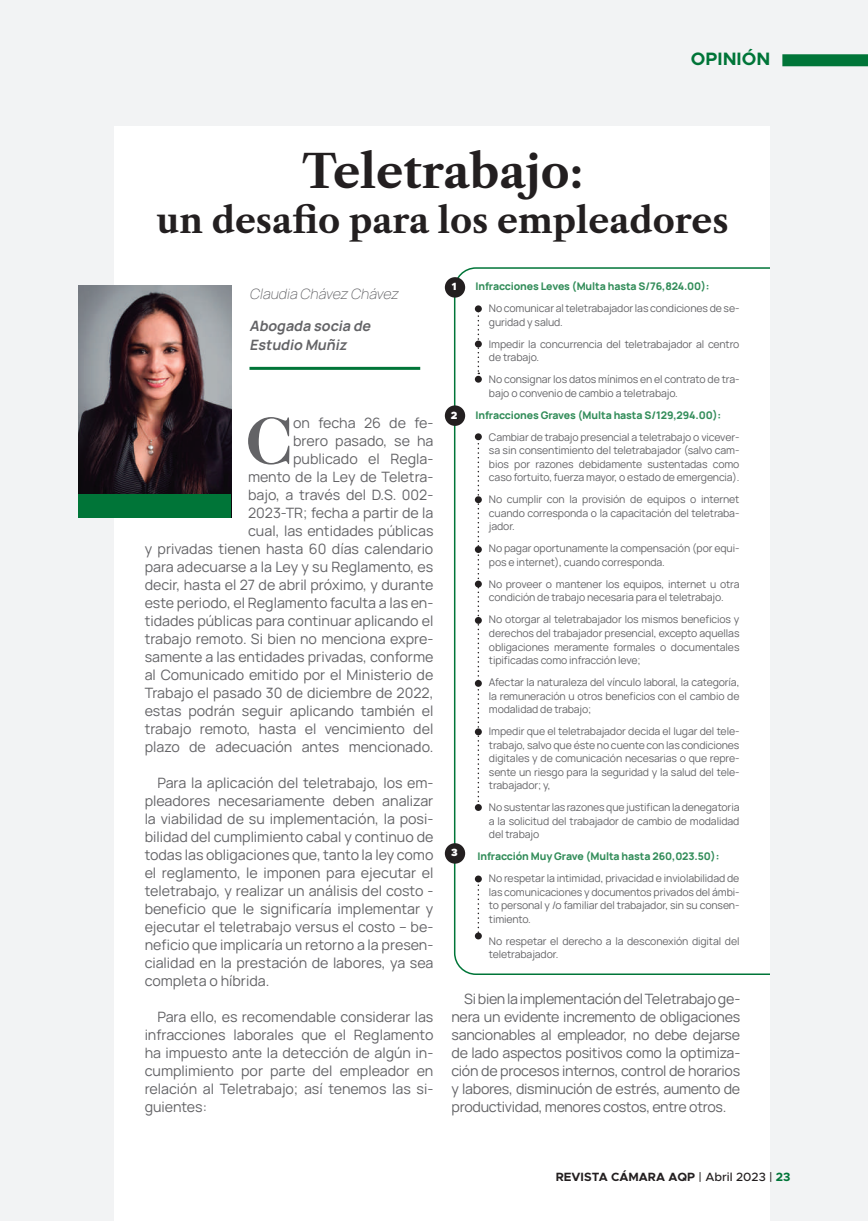
<style>
.page{position:relative;width:868px;height:1221px;background:#fff}
.page>*{position:absolute;margin:0;border:0;box-sizing:border-box;transform-origin:0 0}
.t1{font:700 67.65px "Caslon 224 IT Cby BT";color:#636366}
.t2{font:700 45px "Libre Caslon Text";color:#231f20}
.t3{font:700 34.5px "Libre Caslon Text";color:#231f20}
.t4{font:700 18px "Metropolis";color:#007538}
.t5{font:14.25px/18px "Manrope";color:#636366;text-align:justify}
.t6{font:italic 700 14.25px/19.5px "Manrope";color:#636366}
.t7{font:italic 200 14.25px "Manrope";color:#636366}
.t8{font:700 12px "Metropolis";color:#231f20}
.t9{font:10.5px/13.5px "Manrope";letter-spacing:-.01em;color:#636366;text-align:justify}
.t10{font:800 10.5px "Manrope";letter-spacing:-.01em;color:#338d5a}
.t11{font:900 10.5px "Metropolis";color:#fff}
.s1{font-family:"Manrope";font-weight:800;color:#338d5a}
.s2{font-weight:500}
.s3{color:#007538}
</style>
<div class="page">
<div style="left:0;top:0;width:867px;height:1220px;background:#f2f3f4"></div>
<div style="left:115px;top:127px;width:655px;height:1093px;background:#fff"></div>
<svg style="left:454px;top:267px;width:316px;height:707px"></svg>
<hr style="left:249px;top:367px;width:171px;height:3px;background:#007538">
<svg style="left:477px;top:312px;width:2px;height:62px"></svg>
<svg style="left:477px;top:882px;width:2px;height:50px"></svg>
<svg style="left:477px;top:440px;width:2px;height:364px"></svg>
<div style="left:475px;top:305px;width:7px;height:7px;background:#231f20;border-radius:50%"></div>
<div style="left:475px;top:376px;width:7px;height:6px;background:#231f20;border-radius:50%"></div>
<div style="left:475px;top:340px;width:7px;height:7px;background:#231f20;border-radius:50%"></div>
<div style="left:475px;top:433px;width:7px;height:7px;background:#231f20;border-radius:50%"></div>
<div style="left:475px;top:496px;width:7px;height:7px;background:#231f20;border-radius:50%"></div>
<div style="left:475px;top:546px;width:7px;height:7px;background:#231f20;border-radius:50%"></div>
<div style="left:475px;top:580px;width:7px;height:7px;background:#231f20;border-radius:50%"></div>
<div style="left:475px;top:617px;width:7px;height:7px;background:#231f20;border-radius:50%"></div>
<div style="left:475px;top:680px;width:7px;height:6px;background:#231f20;border-radius:50%"></div>
<div style="left:475px;top:728px;width:7px;height:7px;background:#231f20;border-radius:50%"></div>
<div style="left:475px;top:804px;width:7px;height:6px;background:#231f20;border-radius:50%"></div>
<div style="left:475px;top:875px;width:7px;height:7px;background:#231f20;border-radius:50%"></div>
<div style="left:475px;top:932px;width:7px;height:7px;background:#231f20;border-radius:50%"></div>
<img style="left:78px;top:285px;width:153px;height:209px">
<div style="left:78px;top:494px;width:153px;height:23px;background:#007538"></div>
<div style="left:445px;top:277px;width:20px;height:20px;background:#231f20;border-radius:50%"></div>
<div style="left:445px;top:405px;width:20px;height:21px;background:#231f20;border-radius:50%"></div>
<div style="left:445px;top:843px;width:20px;height:20px;background:#231f20;border-radius:50%"></div>
<div style="left:782px;top:54px;width:85px;height:12px;background:#007538"></div>
<p class="t4" style="left:691px;top:47px;width:81px">OPINIÓN</p>
<h2 class="t2" style="left:302px;top:145px;width:282px">Teletrabajo:</h2>
<h3 class="t3" style="left:156px;top:200px;width:573px">un desafio para los empleadores</h3>
<p class="t7" style="left:249px;top:283px;width:154px">Claudia Chávez Chávez</p>
<p class="t6" style="left:249px;top:315px;width:126px">Abogada socia de<br>Estudio Muñiz</p>
<h1 class="t1" style="left:245px;top:398px;width:49px">C</h1>
<p class="t5" style="left:145px;top:413px;width:290px;text-align:right">on fecha 26 de fe-<br>brero pasado, se ha<br>publicado el Regla-<br>mento de la Ley de Teletra-<br>bajo, a través del D.S. 002-<br>2023-TR; fecha a partir de la<br>cual, las entidades públicas<br>y privadas tienen hasta 60 días calendario para adecuarse a la Ley y su Reglamento, es decir, hasta el 27 de abril próximo, y durante este periodo, el Reglamento faculta a las en&shy;tidades públicas para continuar aplicando el trabajo remoto. Si bien no menciona expre&shy;samente a las entidades privadas, conforme al Comunicado emitido por el Ministerio de Trabajo el pasado 30 de diciembre de 2022, estas podrán seguir aplicando también el trabajo remoto, hasta el vencimiento del plazo de adecuación antes mencionado.</p>
<p class="t5" style="left:145px;top:773px;width:290px;text-indent:13px">Para la aplicación del teletrabajo, los em&shy;pleadores necesariamente deben analizar la viabilidad de su implementación, la posi&shy;bilidad del cumplimiento cabal y continuo de todas las obligaciones que, tanto la ley como el reglamento, le imponen para ejecutar el teletrabajo, y realizar un análisis del costo - beneficio que le significaría implementar y ejecutar el teletrabajo versus el costo – be&shy;neficio que implicaría un retorno a la presen&shy;cialidad en la prestación de labores, ya sea completa o híbrida.</p>
<p class="t5" style="left:145px;top:1007px;width:290px;text-indent:13px">Para ello, es recomendable considerar las infracciones laborales que el Reglamento ha impuesto ante la detección de algún in&shy;cumplimiento por parte del empleador en relación al Teletrabajo; así tenemos las si&shy;guientes:</p>
<p class="t11" style="left:452px;top:280px;width:9px">1<span class="s1">.</span></p>
<p class="t10" style="left:475px;top:279px;width:236px">Infracciones Leves (Multa hasta S/76,824.00):</p>
<p class="t9" style="left:489px;top:301px;width:252px">No comunicar al teletrabajador las condiciones de se&shy;guridad y salud.</p>
<p class="t9" style="left:489px;top:337px;width:252px">Impedir la concurrencia del teletrabajador al centro de trabajo.</p>
<p class="t9" style="left:489px;top:372px;width:252px">No consignar los datos mínimos en el contrato de tra&shy;bajo o convenio de cambio a teletrabajo.</p>
<p class="t11" style="left:451px;top:408px;width:12px">2<span class="s1">.</span></p>
<p class="t10" style="left:475px;top:407px;width:247px">Infracciones Graves (Multa hasta S/129,294.00):</p>
<p class="t9" style="left:489px;top:430px;width:252px">Cambiar de trabajo presencial a teletrabajo o vicever&shy;sa sin consentimiento del teletrabajador (salvo cam&shy;bios por razones debidamente sustentadas como caso fortuito, fuerza mayor, o estado de emergencia).</p>
<p class="t9" style="left:489px;top:492px;width:252px">No cumplir con la provisión de equipos o internet cuando corresponda o la capacitación del teletraba&shy;jador.</p>
<p class="t9" style="left:489px;top:541px;width:252px">No pagar oportunamente la compensación (por equi&shy;pos e internet), cuando corresponda.</p>
<p class="t9" style="left:489px;top:577px;width:252px">No proveer o mantener los equipos, internet u otra condición de trabajo necesaria para el teletrabajo.</p>
<p class="t9" style="left:489px;top:612px;width:252px">No otorgar al teletrabajador los mismos beneficios y derechos del trabajador presencial, excepto aquellas obligaciones meramente formales o documentales tipificadas como infracción leve;</p>
<p class="t9" style="left:489px;top:675px;width:252px">Afectar la naturaleza del vínculo laboral, la categoría, la remuneración u otros beneficios con el cambio de modalidad de trabajo;</p>
<p class="t9" style="left:489px;top:724px;width:252px">Impedir que el teletrabajador decida el lugar del tele&shy;trabajo, salvo que éste no cuente con las condiciones digitales y de comunicación necesarias o que repre&shy;sente un riesgo para la seguridad y la salud del tele&shy;trabajador; y,</p>
<p class="t9" style="left:489px;top:800px;width:252px">No sustentar las razones que justifican la denegatoria a la solicitud del trabajador de cambio de modalidad del trabajo</p>
<p class="t10" style="left:451px;top:848px;width:269px">3. Infracción Muy Grave (Multa hasta 260,023.50):</p>
<p class="t9" style="left:489px;top:871px;width:252px">No respetar la intimidad, privacidad e inviolabilidad de las comunicaciones y documentos privados del ámbi&shy;to personal y /o familiar del trabajador, sin su consen&shy;timiento.</p>
<p class="t9" style="left:489px;top:933px;width:252px">No respetar el derecho a la desconexión digital del teletrabajador.</p>
<p class="t11" style="left:451px;top:846px;width:8px">3</p>
<p class="t5" style="left:451px;top:989px;width:290px;text-indent:13px">Si bien la implementación del Teletrabajo ge&shy;nera un evidente incremento de obligaciones sancionables al empleador, no debe dejarse de lado aspectos positivos como la optimiza&shy;ción de procesos internos, control de horarios y labores, disminución de estrés, aumento de productividad, menores costos, entre otros.</p>
<p class="t8" style="left:555px;top:1169px;width:236px">REVISTA CÁMARA AQP <span class="s2">| Abril 2023 |</span> <span class="s3">23</span></p>
</div>
